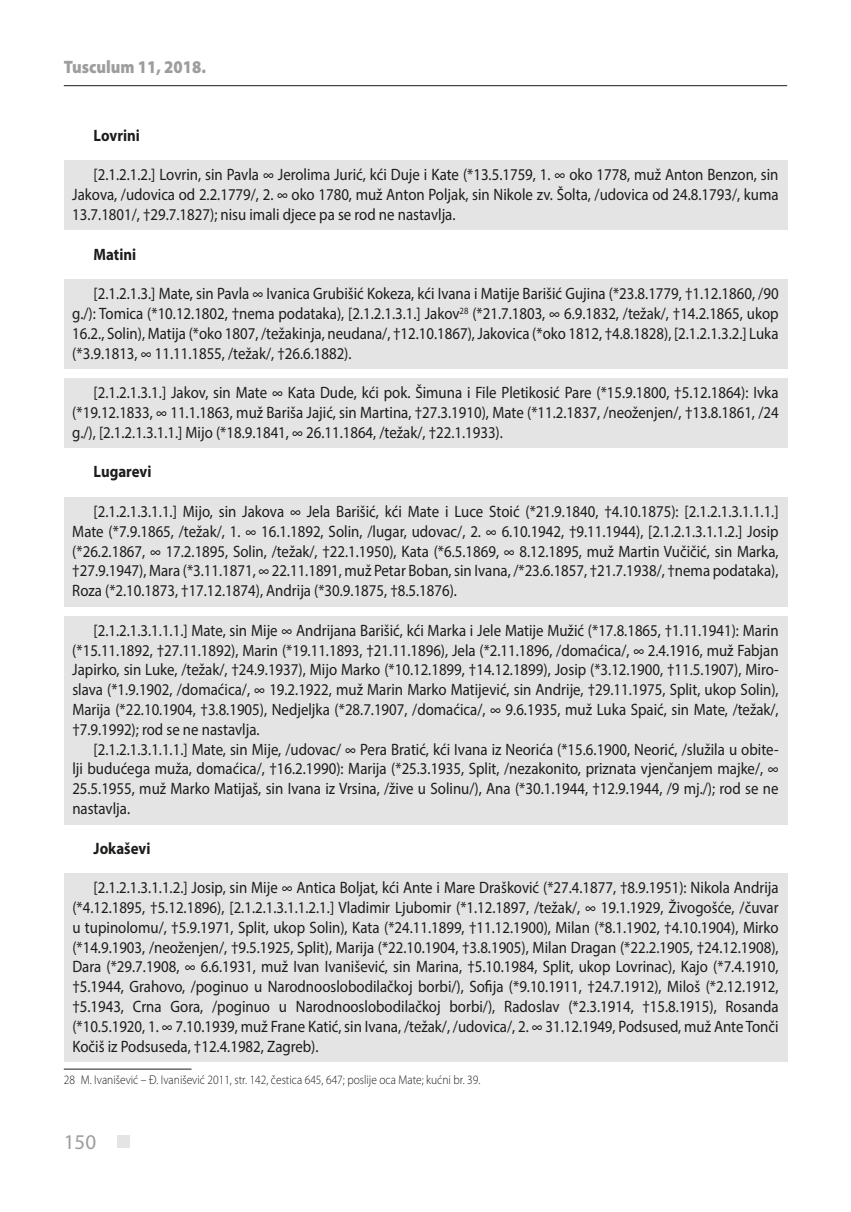
<style>
.page{position:relative;width:851px;height:1212px;background:#fff}
.page>*{position:absolute;margin:0;border:0;box-sizing:border-box;transform-origin:0 0}
.t1{font:21px "Myriad Pro";color:#9e9d9d}
.t2{font:900 18px "Myriad Pro";color:#9e9d9d;scale:.9 1}
.t3{font:16.5px/19.8px "Myriad Pro";color:#1c1c1b;text-align:justify;scale:.9 1}
.t4{font:700 16.5px "Myriad Pro";color:#1c1c1b;scale:.9 1}
.t5{font:300 12.75px "Myriad Pro";color:#1c1c1b;scale:.9 1}
</style>
<div class="page">
<hr style="left:64px;top:85px;width:723px;height:1px;background:#1c1c1b">
<div style="left:117px;top:1135px;width:13px;height:13px;background:#e4e4e4"></div>
<div style="left:64px;top:161px;width:723px;height:69px;background:#e4e4e4"></div>
<div style="left:64px;top:279px;width:723px;height:90px;background:#e4e4e4"></div>
<div style="left:64px;top:378px;width:723px;height:70px;background:#e4e4e4"></div>
<div style="left:64px;top:497px;width:723px;height:109px;background:#e4e4e4"></div>
<div style="left:64px;top:616px;width:723px;height:208px;background:#e4e4e4"></div>
<div style="left:64px;top:873px;width:723px;height:189px;background:#e4e4e4"></div>
<hr style="left:64px;top:1069px;width:127px;height:1px;background:#1c1c1b">
<p class="t2" style="left:64px;top:57px;width:159px">Tusculum 11, 2018.</p>
<p class="t4" style="left:94px;top:124px;width:53px">Lovrini</p>
<p class="t3" style="left:72px;top:165px;width:786px;text-indent:21px">[2.1.2.1.2.] Lovrin, sin Pavla ∞ Jerolima Jurić, kći Duje i Kate (*13.5.1759, 1. ∞ oko 1778, muž Anton Benzon, sin Jakova, /udovica od 2.2.1779/, 2. ∞ oko 1780, muž Anton Poljak, sin Nikole zv. Šolta, /udovica od 24.8.1793/, kuma 13.7.1801/, †29.7.1827); nisu imali djece pa se rod ne nastavlja.</p>
<p class="t4" style="left:94px;top:243px;width:49px">Matini</p>
<p class="t3" style="left:72px;top:283px;width:786px;text-indent:21px">[2.1.2.1.3.] Mate, sin Pavla ∞ Ivanica Grubišić Kokeza, kći Ivana i Matije Barišić Gujina (*23.8.1779, †1.12.1860, /90 g./): Tomica (*10.12.1802, †nema podataka), [2.1.2.1.3.1.] Jakov<sup>28</sup> (*21.7.1803, ∞ 6.9.1832, /težak/, †14.2.1865, ukop 16.2., Solin), Matija (*oko 1807, /težakinja, neudana/, †12.10.1867), Jakovica (*oko 1812, †4.8.1828), [2.1.2.1.3.2.] Luka (*3.9.1813, ∞ 11.11.1855, /težak/, †26.6.1882).</p>
<p class="t3" style="left:72px;top:382px;width:786px;text-indent:21px">[2.1.2.1.3.1.] Jakov, sin Mate ∞ Kata Dude, kći pok. Šimuna i File Pletikosić Pare (*15.9.1800, †5.12.1864): Ivka (*19.12.1833, ∞ 11.1.1863, muž Bariša Jajić, sin Martina, †27.3.1910), Mate (*11.2.1837, /neoženjen/, †13.8.1861, /24 g./), [2.1.2.1.3.1.1.] Mijo (*18.9.1841, ∞ 26.11.1864, /težak/, †22.1.1933).</p>
<p class="t4" style="left:94px;top:461px;width:66px">Lugarevi</p>
<p class="t3" style="left:72px;top:501px;width:786px;text-indent:21px">[2.1.2.1.3.1.1.] Mijo, sin Jakova ∞ Jela Barišić, kći Mate i Luce Stoić (*21.9.1840, †4.10.1875): [2.1.2.1.3.1.1.1.] Mate (*7.9.1865, /težak/, 1. ∞ 16.1.1892, Solin, /lugar, udovac/, 2. ∞ 6.10.1942, †9.11.1944), [2.1.2.1.3.1.1.2.] Josip (*26.2.1867, ∞ 17.2.1895, Solin, /težak/, †22.1.1950), Kata (*6.5.1869, ∞ 8.12.1895, muž Martin Vučičić, sin Marka, †27.9.1947), Mara (*3.11.1871, ∞ 22.11.1891, muž Petar Boban, sin Ivana, /*23.6.1857, †21.7.1938/, †nema podataka), Roza (*2.10.1873, †17.12.1874), Andrija (*30.9.1875, †8.5.1876).</p>
<p class="t3" style="left:72px;top:620px;width:786px;text-indent:21px">[2.1.2.1.3.1.1.1.] Mate, sin Mije ∞ Andrijana Barišić, kći Marka i Jele Matije Mužić (*17.8.1865, †1.11.1941): Marin (*15.11.1892, †27.11.1892), Marin (*19.11.1893, †21.11.1896), Jela (*2.11.1896, /domaćica/, ∞ 2.4.1916, muž Fabjan Japirko, sin Luke, /težak/, †24.9.1937), Mijo Marko (*10.12.1899, †14.12.1899), Josip (*3.12.1900, †11.5.1907), Miro&shy;slava (*1.9.1902, /domaćica/, ∞ 19.2.1922, muž Marin Marko Matijević, sin Andrije, †29.11.1975, Split, ukop Solin), Marija (*22.10.1904, †3.8.1905), Nedjeljka (*28.7.1907, /domaćica/, ∞ 9.6.1935, muž Luka Spaić, sin Mate, /težak/, †7.9.1992); rod se ne nastavlja.</p>
<p class="t3" style="left:72px;top:739px;width:786px;text-indent:21px">[2.1.2.1.3.1.1.1.] Mate, sin Mije, /udovac/ ∞ Pera Bratić, kći Ivana iz Neorića (*15.6.1900, Neorić, /služila u obite&shy;lji budućega muža, domaćica/, †16.2.1990): Marija (*25.3.1935, Split, /nezakonito, priznata vjenčanjem majke/, ∞ 25.5.1955, muž Marko Matijaš, sin Ivana iz Vrsina, /žive u Solinu/), Ana (*30.1.1944, †12.9.1944, /9 mj./); rod se ne nastavlja.</p>
<p class="t4" style="left:94px;top:837px;width:65px">Jokaševi</p>
<p class="t3" style="left:72px;top:877px;width:786px;text-indent:21px">[2.1.2.1.3.1.1.2.] Josip, sin Mije ∞ Antica Boljat, kći Ante i Mare Drašković (*27.4.1877, †8.9.1951): Nikola Andrija (*4.12.1895, †5.12.1896), [2.1.2.1.3.1.1.2.1.] Vladimir Ljubomir (*1.12.1897, /težak/, ∞ 19.1.1929, Živogošće, /čuvar u tupinolomu/, †5.9.1971, Split, ukop Solin), Kata (*24.11.1899, †11.12.1900), Milan (*8.1.1902, †4.10.1904), Mirko (*14.9.1903, /neoženjen/, †9.5.1925, Split), Marija (*22.10.1904, †3.8.1905), Milan Dragan (*22.2.1905, †24.12.1908), Dara (*29.7.1908, ∞ 6.6.1931, muž Ivan Ivanišević, sin Marina, †5.10.1984, Split, ukop Lovrinac), Kajo (*7.4.1910, †5.1944, Grahovo, /poginuo u Narodnooslobodilačkoj borbi/), Sofija (*9.10.1911, †24.7.1912), Miloš (*2.12.1912, †5.1943, Crna Gora, /poginuo u Narodnooslobodilačkoj borbi/), Radoslav (*2.3.1914, †15.8.1915), Rosanda (*10.5.1920, 1. ∞ 7.10.1939, muž Frane Katić, sin Ivana, /težak/, /udovica/, 2. ∞ 31.12.1949, Podsused, muž Ante Tonči Kočiš iz Podsuseda, †12.4.1982, Zagreb).</p>
<p class="t5" style="left:64px;top:1073px;width:464px">28 M. Ivanišević – Đ. Ivanišević 2011, str. 142, čestica 645, 647; poslije oca Mate; kućni br. 39.</p>
<p class="t1" style="left:64px;top:1128px;width:34px">150</p>
</div>
